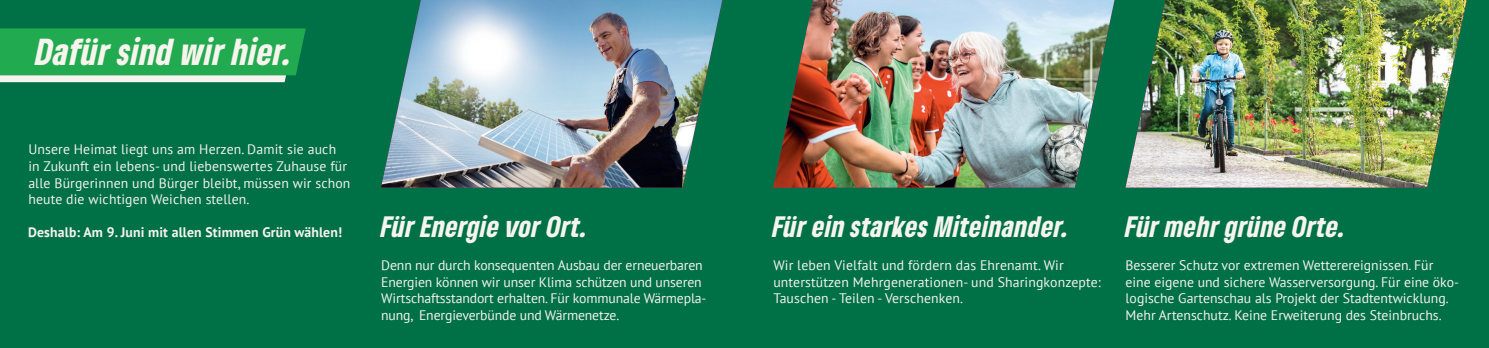
<style>
.page{position:relative;width:1489px;height:348px;background:#fff}
.page>*{position:absolute;margin:0;border:0;box-sizing:border-box;transform-origin:0 0}
.t1{font:italic 900 condensed 35px "Gruene Type";letter-spacing:.015em;color:#f6f4ed}
.t2{font:italic 900 condensed 27.5px "Gruene Type";letter-spacing:.02em;color:#f6f4ed}
.t3{font:13.75px/16.5px "PT Sans";color:#f6f4ed}
.t4{font:700 13.75px "PT Sans";letter-spacing:.01em;color:#f6f4ed}
</style>
<div class="page">
<div style="left:0;top:0;width:1488px;height:347px;background:#007047"></div>
<img style="left:381px;top:0;width:341px;height:187px">
<img style="left:773px;top:0;width:341px;height:187px">
<img style="left:1125px;top:0;width:341px;height:187px">
<svg style="left:0;top:28px;width:306px;height:54px;background:#39b061"></svg>
<h1 class="t1" style="left:36px;top:28px;width:258px">Dafür sind wir hier.</h1>
<p class="t3" style="left:28px;top:141px;width:323px">Unsere Heimat liegt uns am Herzen. Damit sie auch in Zukunft ein lebens- und liebenswertes Zuhause für alle Bürgerinnen und Bürger bleibt, müssen wir schon heute die wichtigen Weichen stellen.</p>
<p class="t4" style="left:28px;top:223px;width:315px">Deshalb: Am 9. Juni mit allen Stimmen Grün wählen!</p>
<h2 class="t2" style="left:381px;top:208px;width:208px">Für Energie vor Ort.</h2>
<h2 class="t2" style="left:772px;top:208px;width:297px">Für ein starkes Miteinander.</h2>
<h2 class="t2" style="left:1125px;top:208px;width:221px">Für mehr grüne Orte.</h2>
<p class="t3" style="left:381px;top:256px;width:327px">Denn nur durch konsequenten Ausbau der erneuerbaren Energien können wir unser Klima schützen und unseren Wirtschaftsstandort erhalten. Für kommunale Wärmepla&shy;nung, Energieverbünde und Wärmenetze.</p>
<p class="t3" style="left:773px;top:256px;width:329px">Wir leben Vielfalt und fördern das Ehrenamt. Wir unterstützen Mehrgenerationen- und Sharingkonzepte:<br>Tauschen - Teilen - Verschenken.</p>
<p class="t3" style="left:1125px;top:256px;width:335px">Besserer Schutz vor extremen Wetterereignissen. Für eine eigene und sichere Wasserversorgung. Für eine öko&shy;logische Gartenschau als Projekt der Stadtentwicklung.<br>Mehr Artenschutz. Keine Erweiterung des Steinbruchs.</p>
</div>
